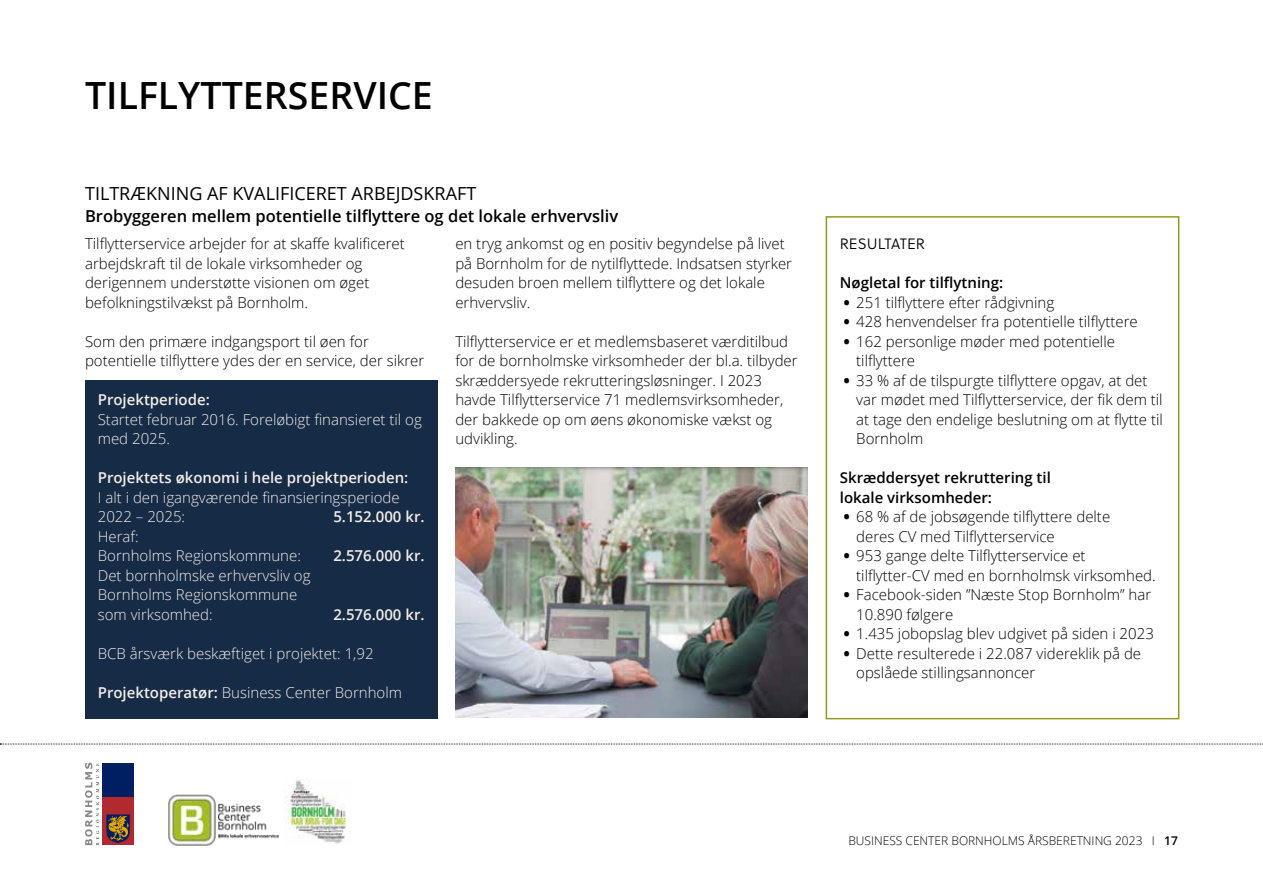
<style>
.page{position:relative;width:1263px;height:893px;background:#fff}
.page>*{position:absolute;margin:0;border:0;box-sizing:border-box;transform-origin:0 0}
.t1{font:600 37.5px "Open Sans";color:#000}
.t2{font:18px "Open Sans";color:#000}
.t3{font:600 16.5px "Open Sans";color:#000}
.t4{font:300 15px/19.5px "Open Sans";color:#000}
.t5{font:300 15px/19.5px "Open Sans";color:#f3ede8}
.t6{font:600 15px "Open Sans";color:#f3ede8}
.t7{font:600 15px/19.5px "Open Sans";color:#000}
.t8{font:15px "Soleil Lt";color:#000}
.t9{font:300 12px "Open Sans";color:#000}
.s1{font-weight:600}
.s2{font-weight:800}
</style>
<div class="page">
<div style="left:85px;top:381px;width:352px;height:338px;background:#162b46"></div>
<img style="left:285px;top:780px;width:63px;height:64px">
<div style="left:826px;top:216px;width:353px;height:503px;border:2px solid #92991f"></div>
<img style="left:455px;top:468px;width:353px;height:250px">
<div style="left:103px;top:798px;width:31px;height:47px;background:#b02a2f"></div>
<div style="left:103px;top:763px;width:31px;height:34px;background:#001e62"></div>
<svg style="left:106px;top:814px;width:24px;height:29px"></svg>
<svg style="left:85px;top:763px;width:14px;height:82px"></svg>
<img style="left:168px;top:794px;width:111px;height:52px">
<svg style="left:0;top:744px;width:1263px;height:1px"></svg>
<h1 class="t1" style="left:85px;top:70px;width:349px">TILFLYTTERSERVICE</h1>
<p class="t2" style="left:85px;top:181px;width:393px">TILTRÆKNING AF KVALIFICERET ARBEJDSKRAFT</p>
<p class="t3" style="left:85px;top:205px;width:535px">Brobyggeren mellem potentielle tilflyttere og det lokale erhvervsliv</p>
<p class="t4" style="left:85px;top:233px;width:321px">Tilflytterservice arbejder for at skaffe kvalificeret arbejdskraft til de lokale virksomheder og derigennem understøtte visionen om øget befolkningstilvækst på Bornholm.</p>
<p class="t4" style="left:85px;top:331px;width:341px">Som den primære indgangsport til øen for potentielle tilflyttere ydes der en service, der sikrer</p>
<p class="t4" style="left:455px;top:233px;width:338px">en tryg ankomst og en positiv begyndelse på livet på Bornholm for de nytilflyttede. Indsatsen styrker desuden broen mellem tilflyttere og det lokale erhvervsliv.</p>
<p class="t4" style="left:455px;top:331px;width:344px">Tilflytterservice er et medlemsbaseret værditilbud for de bornholmske virksomheder der bl.a. tilbyder skræddersyede rekrutteringsløsninger. I 2023 havde Tilflytterservice 71 medlemsvirksomheder, der bakkede op om øens økonomiske vækst og udvikling.</p>
<p class="t6" style="left:98px;top:389px;width:114px">Projektperiode:</p>
<p class="t5" style="left:98px;top:409px;width:326px">Startet februar 2016. Foreløbigt finansieret til og med 2025.</p>
<p class="t6" style="left:98px;top:467px;width:312px">Projektets økonomi i hele projektperioden:</p>
<p class="t5" style="left:98px;top:487px;width:303px">I alt i den igangværende finansieringsperiode<br>2022 – 2025:</p>
<p class="t6" style="left:333px;top:506px;width:93px">5.152.000 kr.</p>
<p class="t5" style="left:98px;top:526px;width:205px">Heraf:<br>Bornholms Regionskommune:</p>
<p class="t6" style="left:333px;top:545px;width:93px">2.576.000 kr.</p>
<p class="t5" style="left:98px;top:565px;width:214px">Det bornholmske erhvervsliv og<br>Bornholms Regionskommune som virksomhed:</p>
<p class="t6" style="left:333px;top:604px;width:93px">2.576.000 kr.</p>
<p class="t5" style="left:98px;top:643px;width:277px">BCB årsværk beskæftiget i projektet: 1,92</p>
<p class="t5" style="left:98px;top:682px;width:306px"><span class="s1">Projektoperatør:</span> Business Center Bornholm</p>
<p class="t8" style="left:840px;top:233px;width:86px">RESULTATER</p>
<p class="t7" style="left:840px;top:272px;width:165px">Nøgletal for tilflytning:</p>
<p class="t4" style="left:844px;top:292px;width:212px"><span class="s2">•</span> 251 tilflyttere efter rådgivning</p>
<p class="t4" style="left:844px;top:311px;width:295px"><span class="s2">•</span> 428 henvendelser fra potentielle tilflyttere</p>
<p class="t4" style="left:844px;top:331px;width:273px"><span class="s2">•</span> 162 personlige møder med potentielle</p>
<p class="t4" style="left:844px;top:370px;width:305px"><span class="s2">•</span> 33 % af de tilspurgte tilflyttere opgav, at det</p>
<p class="t4" style="left:856px;top:350px;width:60px">tilflyttere</p>
<p class="t4" style="left:856px;top:389px;width:308px;text-align:justify">var mødet med Tilflytterservice, der fik dem til at tage den endelige beslutning om at flytte til Bornholm</p>
<p class="t7" style="left:840px;top:467px;width:212px">Skræddersyet rekruttering til lokale virksomheder:</p>
<p class="t4" style="left:844px;top:506px;width:268px"><span class="s2">•</span> 68 % af de jobsøgende tilflyttere delte</p>
<p class="t4" style="left:844px;top:545px;width:243px"><span class="s2">•</span> 953 gange delte Tilflytterservice et</p>
<p class="t4" style="left:844px;top:584px;width:309px"><span class="s2">•</span> Facebook-siden ”Næste Stop Bornholm” har</p>
<p class="t4" style="left:844px;top:623px;width:312px"><span class="s2">•</span> 1.435 jobopslag blev udgivet på siden i 2023</p>
<p class="t4" style="left:844px;top:643px;width:299px"><span class="s2">•</span> Dette resulterede i 22.087 videreklik på de</p>
<p class="t4" style="left:856px;top:526px;width:200px">deres CV med Tilflytterservice</p>
<p class="t4" style="left:856px;top:565px;width:301px">tilflytter-CV med en bornholmsk virksomhed.</p>
<p class="t4" style="left:856px;top:604px;width:99px">10.890 følgere</p>
<p class="t4" style="left:856px;top:662px;width:181px">opslåede stillingsannoncer</p>
<p class="t9" style="left:848px;top:833px;width:331px">BUSINESS CENTER BORNHOLMS ÅRSBERETNING 2023 I <span class="s1">17</span></p>
</div>
